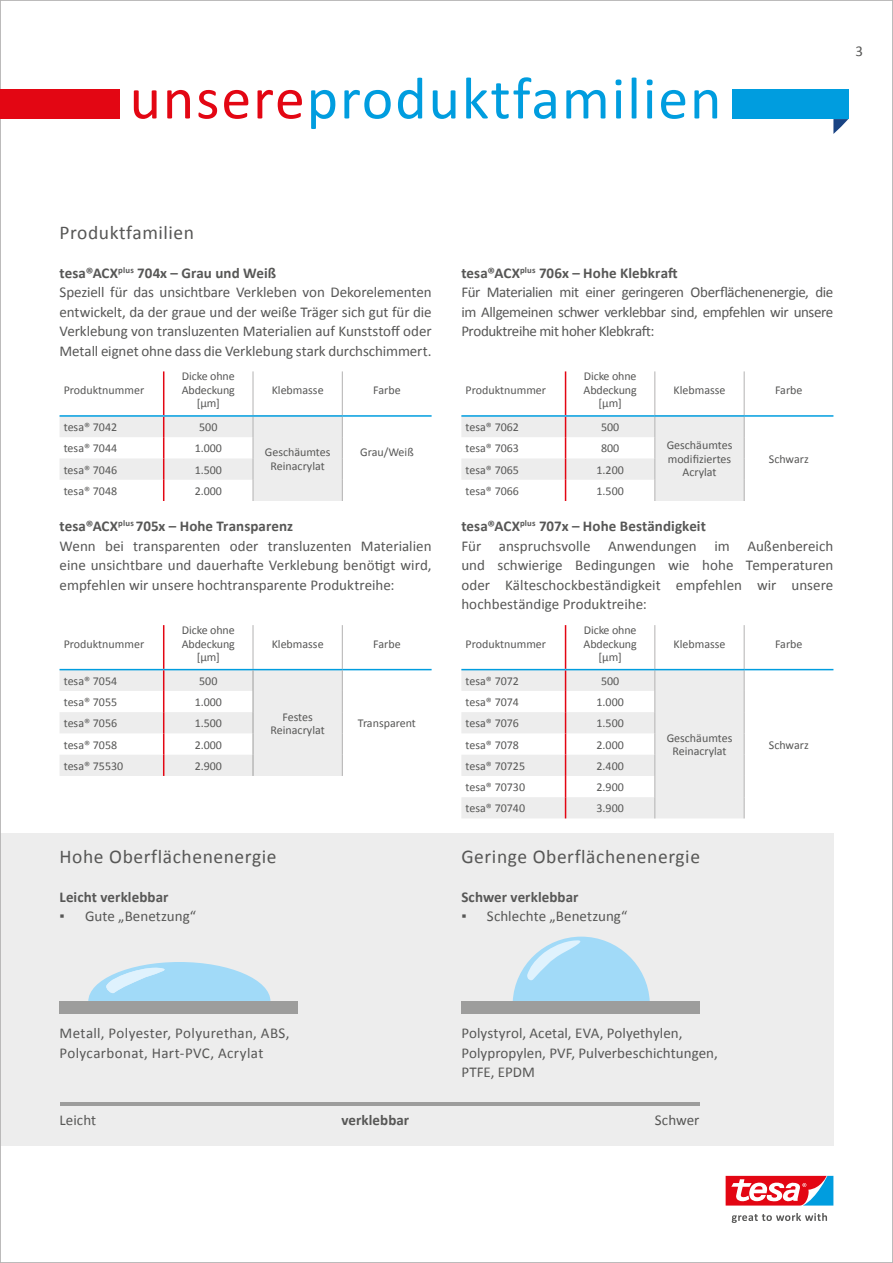
<style>
.page{position:relative;width:893px;height:1263px;background:#fff}
.page>*{position:absolute;margin:0;border:0;box-sizing:border-box;transform-origin:0 0}
.t1{font:60px "Calibri";letter-spacing:.03em;color:#009ddf}
.t2{font:19.5px "Calibri";letter-spacing:.03em;color:#575756}
.t3{font:15px/19.5px "Calibri";color:#575756}
.t4{font:15px/19.5px "Calibri";letter-spacing:-.03em;color:#575756}
.t5{font:15px/19.5px "Calibri";letter-spacing:.025em;color:#575756}
.t6{font:700 15px "Calibri";letter-spacing:.005em;color:#575756}
.t7{font:12px/13.5px "Calibri";color:#575756;text-align:center}
.s1{color:#e30613}
.s2{font-weight:700}
</style>
<div class="page">
<div style="left:0;top:833px;width:833px;height:313px;background:#ededed"></div>
<hr style="left:60px;top:1103px;width:639px;height:3px;background:#9d9d9c">
<svg style="left:461px;top:625px;width:372px;height:46px"></svg>
<hr style="left:654px;top:625px;width:1px;height:44px;background:#b3b2b2">
<hr style="left:744px;top:625px;width:1px;height:44px;background:#b3b2b2">
<hr style="left:565px;top:625px;width:1px;height:44px;background:#e30613">
<hr style="left:461px;top:669px;width:105px;height:1px;background:#009ddf">
<hr style="left:566px;top:669px;width:89px;height:1px;background:#009ddf">
<hr style="left:655px;top:669px;width:89px;height:1px;background:#009ddf">
<hr style="left:744px;top:669px;width:89px;height:1px;background:#009ddf">
<svg style="left:461px;top:670px;width:284px;height:148px"></svg>
<svg style="left:60px;top:625px;width:372px;height:46px"></svg>
<div style="left:253px;top:670px;width:89px;height:106px;background:#ededed"></div>
<hr style="left:253px;top:625px;width:1px;height:44px;background:#b3b2b2">
<hr style="left:342px;top:625px;width:1px;height:44px;background:#b3b2b2">
<hr style="left:163px;top:625px;width:1px;height:44px;background:#e30613">
<hr style="left:60px;top:669px;width:104px;height:1px;background:#009ddf">
<hr style="left:164px;top:669px;width:89px;height:1px;background:#009ddf">
<hr style="left:253px;top:669px;width:89px;height:1px;background:#009ddf">
<hr style="left:342px;top:669px;width:90px;height:1px;background:#009ddf">
<svg style="left:342px;top:670px;width:1px;height:106px"></svg>
<svg style="left:60px;top:670px;width:194px;height:106px"></svg>
<div style="left:253px;top:416px;width:89px;height:85px;background:#ededed"></div>
<svg style="left:342px;top:417px;width:1px;height:84px"></svg>
<hr style="left:253px;top:371px;width:1px;height:44px;background:#b3b2b2">
<hr style="left:342px;top:371px;width:1px;height:44px;background:#b3b2b2">
<hr style="left:163px;top:371px;width:1px;height:44px;background:#e30613">
<svg style="left:60px;top:417px;width:194px;height:84px"></svg>
<hr style="left:60px;top:415px;width:104px;height:2px;background:#009ddf">
<hr style="left:164px;top:415px;width:89px;height:2px;background:#009ddf">
<hr style="left:253px;top:415px;width:89px;height:2px;background:#009ddf">
<hr style="left:342px;top:415px;width:90px;height:2px;background:#009ddf">
<div style="left:655px;top:416px;width:89px;height:85px;background:#ededed"></div>
<svg style="left:744px;top:417px;width:1px;height:84px"></svg>
<hr style="left:654px;top:371px;width:1px;height:44px;background:#b3b2b2">
<hr style="left:744px;top:371px;width:1px;height:44px;background:#b3b2b2">
<hr style="left:565px;top:371px;width:1px;height:44px;background:#e30613">
<hr style="left:461px;top:415px;width:105px;height:2px;background:#009ddf">
<hr style="left:566px;top:415px;width:89px;height:2px;background:#009ddf">
<hr style="left:655px;top:415px;width:89px;height:2px;background:#009ddf">
<hr style="left:744px;top:415px;width:89px;height:2px;background:#009ddf">
<svg style="left:461px;top:416px;width:194px;height:85px"></svg>
<div style="left:461px;top:1001px;width:238px;height:12px;background:#9d9d9c"></div>
<svg style="left:513px;top:937px;width:137px;height:64px"></svg>
<div style="left:60px;top:1001px;width:238px;height:12px;background:#9d9d9c"></div>
<svg style="left:88px;top:962px;width:182px;height:39px"></svg>
<svg style="left:725px;top:1175px;width:109px;height:48px"></svg>
<div style="left:0;top:89px;width:119px;height:30px;background:#e30613"></div>
<svg style="left:833px;top:119px;width:15px;height:15px"></svg>
<div style="left:732px;top:89px;width:116px;height:30px;background:#009ddf"></div>
<h1 class="t1" style="left:129px;top:61px;width:593px"><span class="s1">unsere</span>produktfamilien</h1>
<p class="t3" style="left:856px;top:41px;width:9px">3</p>
<h2 class="t2" style="left:60px;top:220px;width:136px">Produktfamilien</h2>
<p class="t3" style="left:60px;top:263px;width:374px"><span class="s2">tesa®ACX</span><sup>plus</sup> <span class="s2">704x – Grau und Weiß<br></span>Speziell für das unsichtbare Verkleben von Dekorelementen entwickelt, da der graue und der weiße Träger sich gut für die Verklebung von transluzenten Materialien auf Kunststoff oder Metall eignet ohne dass die Verklebung stark durchschimmert.</p>
<p class="t4" style="left:461px;top:263px;width:374px"><span class="s2">tesa®ACX</span><sup>plus</sup> <span class="s2">706x – Hohe Klebkraft<br></span>Für Materialien mit einer geringeren Oberflächenenergie, die im Allgemeinen schwer verklebbar sind, empfehlen wir unsere Produktreihe mit hoher Klebkraft:</p>
<p class="t7" style="left:64px;top:383px;width:82px">Produktnummer</p>
<p class="t7" style="left:182px;top:370px;width:55px">Dicke ohne<br>Abdeckung [µm]</p>
<p class="t7" style="left:272px;top:383px;width:53px">Klebmasse</p>
<p class="t7" style="left:373px;top:383px;width:29px">Farbe</p>
<p class="t7" style="left:466px;top:383px;width:82px">Produktnummer</p>
<p class="t7" style="left:584px;top:370px;width:55px">Dicke ohne<br>Abdeckung [µm]</p>
<p class="t7" style="left:673px;top:383px;width:53px">Klebmasse</p>
<p class="t7" style="left:775px;top:383px;width:29px">Farbe</p>
<p class="t7" style="left:64px;top:420px;width:55px">tesa® 7042</p>
<p class="t7" style="left:199px;top:420px;width:20px">500</p>
<p class="t7" style="left:466px;top:420px;width:55px">tesa® 7062</p>
<p class="t7" style="left:601px;top:420px;width:20px">500</p>
<p class="t7" style="left:64px;top:442px;width:55px">tesa® 7044</p>
<p class="t7" style="left:195px;top:442px;width:29px">1.000</p>
<p class="t7" style="left:64px;top:463px;width:55px">tesa® 7046</p>
<p class="t7" style="left:195px;top:463px;width:29px">1.500</p>
<p class="t7" style="left:64px;top:484px;width:55px">tesa® 7048</p>
<p class="t7" style="left:195px;top:484px;width:29px">2.000</p>
<p class="t7" style="left:265px;top:445px;width:67px">Geschäumtes<br>Reinacrylat</p>
<p class="t7" style="left:360px;top:445px;width:55px">Grau/Weiß</p>
<p class="t3" style="left:60px;top:516px;width:374px"><span class="s2">tesa®ACX</span><sup>plus</sup> <span class="s2">705x – Hohe Transparenz<br></span>Wenn bei transparenten oder transluzenten Materialien eine unsichtbare und dauerhafte Verklebung benötigt wird, empfehlen wir unsere hochtransparente Produktreihe:</p>
<p class="t7" style="left:667px;top:439px;width:67px">Geschäumtes modifiziertes<br>Acrylat</p>
<p class="t7" style="left:466px;top:442px;width:55px">tesa® 7063</p>
<p class="t7" style="left:601px;top:442px;width:20px">800</p>
<p class="t7" style="left:466px;top:463px;width:55px">tesa® 7065</p>
<p class="t7" style="left:596px;top:463px;width:29px">1.200</p>
<p class="t7" style="left:466px;top:484px;width:55px">tesa® 7066</p>
<p class="t7" style="left:596px;top:484px;width:29px">1.500</p>
<p class="t3" style="left:461px;top:516px;width:374px"><span class="s2">tesa®ACX</span><sup>plus</sup> <span class="s2">707x – Hohe Beständigkeit<br></span>Für anspruchsvolle Anwendungen im Außenbereich und schwierige Bedingungen wie hohe Temperaturen oder Kälteschockbeständigkeit empfehlen wir unsere hochbeständige Produktreihe:</p>
<p class="t7" style="left:769px;top:452px;width:41px">Schwarz</p>
<p class="t7" style="left:64px;top:637px;width:82px">Produktnummer</p>
<p class="t7" style="left:182px;top:623px;width:55px">Dicke ohne<br>Abdeckung [µm]</p>
<p class="t7" style="left:272px;top:637px;width:53px">Klebmasse</p>
<p class="t7" style="left:373px;top:637px;width:29px">Farbe</p>
<p class="t7" style="left:466px;top:637px;width:82px">Produktnummer</p>
<p class="t7" style="left:584px;top:623px;width:55px">Dicke ohne<br>Abdeckung [µm]</p>
<p class="t7" style="left:673px;top:637px;width:53px">Klebmasse</p>
<p class="t7" style="left:775px;top:637px;width:29px">Farbe</p>
<p class="t7" style="left:64px;top:674px;width:55px">tesa® 7054</p>
<p class="t7" style="left:199px;top:674px;width:20px">500</p>
<p class="t7" style="left:466px;top:674px;width:55px">tesa® 7072</p>
<p class="t7" style="left:601px;top:674px;width:20px">500</p>
<p class="t7" style="left:64px;top:695px;width:55px">tesa® 7055</p>
<p class="t7" style="left:195px;top:695px;width:29px">1.000</p>
<p class="t7" style="left:64px;top:717px;width:55px">tesa® 7056</p>
<p class="t7" style="left:195px;top:717px;width:29px">1.500</p>
<p class="t7" style="left:64px;top:738px;width:55px">tesa® 7058</p>
<p class="t7" style="left:195px;top:738px;width:29px">2.000</p>
<p class="t7" style="left:64px;top:759px;width:61px">tesa® 75530</p>
<p class="t7" style="left:195px;top:759px;width:29px">2.900</p>
<p class="t7" style="left:271px;top:710px;width:56px">Festes<br>Reinacrylat</p>
<p class="t7" style="left:358px;top:717px;width:60px">Transparent</p>
<p class="t7" style="left:466px;top:695px;width:55px">tesa® 7074</p>
<p class="t7" style="left:596px;top:695px;width:29px">1.000</p>
<p class="t7" style="left:466px;top:717px;width:55px">tesa® 7076</p>
<p class="t7" style="left:596px;top:717px;width:29px">1.500</p>
<p class="t7" style="left:466px;top:738px;width:55px">tesa® 7078</p>
<p class="t7" style="left:596px;top:738px;width:29px">2.000</p>
<p class="t7" style="left:466px;top:759px;width:61px">tesa® 70725</p>
<p class="t7" style="left:596px;top:759px;width:29px">2.400</p>
<p class="t7" style="left:466px;top:780px;width:61px">tesa® 70730</p>
<p class="t7" style="left:596px;top:780px;width:29px">2.900</p>
<p class="t7" style="left:466px;top:802px;width:61px">tesa® 70740</p>
<p class="t7" style="left:596px;top:802px;width:29px">3.900</p>
<p class="t7" style="left:667px;top:731px;width:67px">Geschäumtes<br>Reinacrylat</p>
<p class="t7" style="left:769px;top:738px;width:41px">Schwarz</p>
<h2 class="t2" style="left:60px;top:844px;width:219px">Hohe Oberflächenenergie</h2>
<p class="t6" style="left:60px;top:887px;width:110px">Leicht verklebbar</p>
<p class="t3" style="left:60px;top:906px;width:138px"><span class="s2">▪</span> Gute „Benetzung“</p>
<h2 class="t2" style="left:461px;top:844px;width:240px">Geringe Oberflächenenergie</h2>
<p class="t6" style="left:461px;top:887px;width:119px">Schwer verklebbar</p>
<p class="t3" style="left:461px;top:906px;width:167px"><span class="s2">▪</span> Schlechte „Benetzung“</p>
<p class="t5" style="left:60px;top:1023px;width:232px">Metall, Polyester, Polyurethan, ABS,<br>Polycarbonat, Hart-PVC, Acrylat</p>
<p class="t3" style="left:461px;top:1023px;width:258px">Polystyrol, Acetal, EVA, Polyethylen,<br>Polypropylen, PVF, Pulverbeschichtungen,<br>PTFE, EPDM</p>
<p class="t3" style="left:60px;top:1110px;width:38px">Leicht</p>
<p class="t6" style="left:341px;top:1110px;width:69px">verklebbar</p>
<p class="t3" style="left:655px;top:1110px;width:46px">Schwer</p>
</div>
